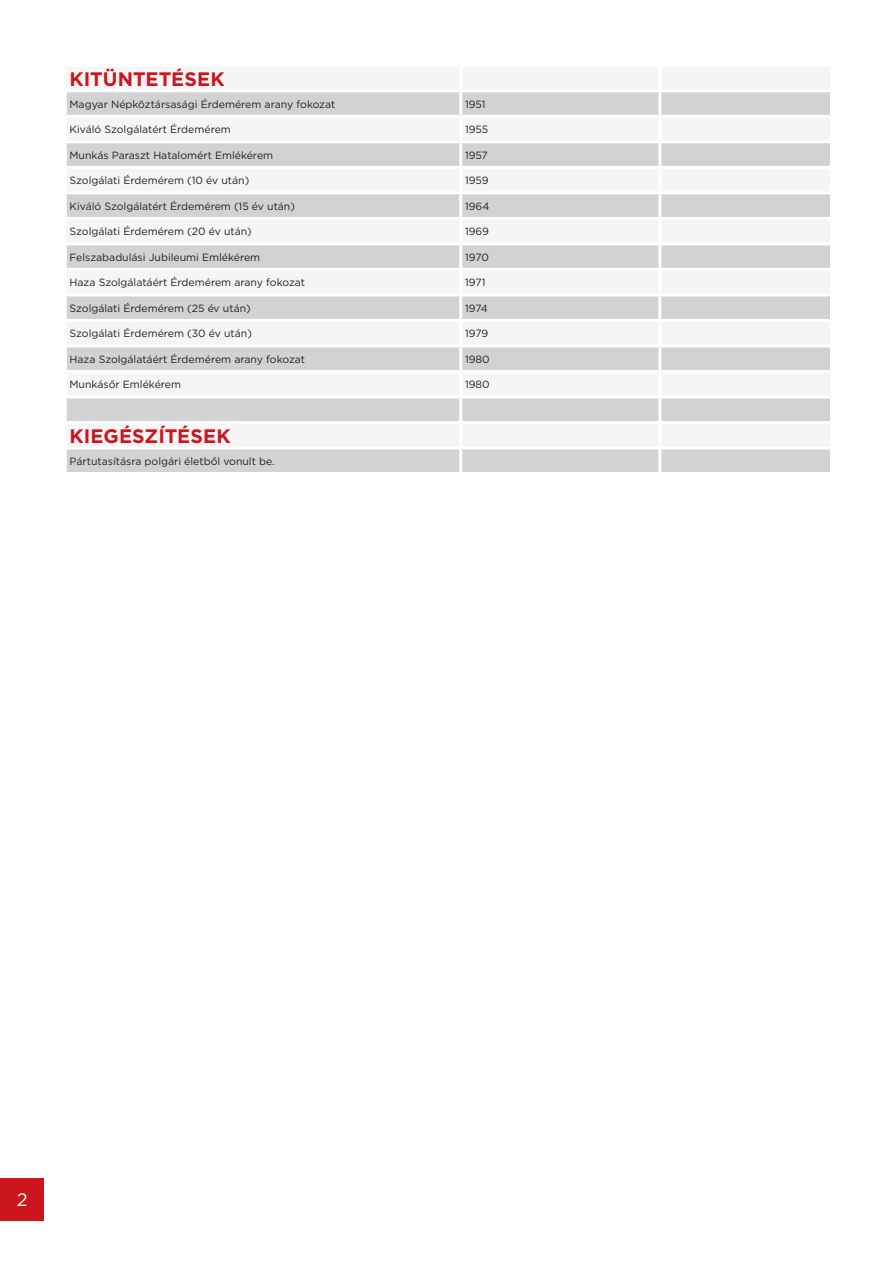
<style>
.page{position:relative;width:893px;height:1263px;background:#fff}
.page>*{position:absolute;margin:0;border:0;box-sizing:border-box;transform-origin:0 0}
.t1{font:700 19.5px "Gotham";letter-spacing:.005em;color:#cd151d}
.t2{font:18px "Gotham";color:#fff}
.t3{font:10.5px "Gotham";color:#231f20}
</style>
<div class="page">
<div style="left:0;top:1178px;width:44px;height:42px;background:#cd151d"></div>
<svg style="left:67px;top:92px;width:763px;height:380px;fill:#d1d2d4"></svg>
<hr style="left:459px;top:92px;width:3px;height:23px;background:#fff">
<hr style="left:658px;top:92px;width:3px;height:23px;background:#fff">
<hr style="left:64px;top:115px;width:397px;height:3px;background:#fff">
<hr style="left:461px;top:115px;width:199px;height:3px;background:#fff">
<hr style="left:459px;top:118px;width:3px;height:22px;background:#fff">
<hr style="left:660px;top:115px;width:170px;height:3px;background:#fff">
<hr style="left:658px;top:118px;width:3px;height:22px;background:#fff">
<hr style="left:64px;top:140px;width:397px;height:3px;background:#fff">
<hr style="left:461px;top:140px;width:199px;height:3px;background:#fff">
<hr style="left:459px;top:143px;width:3px;height:23px;background:#fff">
<hr style="left:660px;top:140px;width:170px;height:3px;background:#fff">
<hr style="left:658px;top:143px;width:3px;height:23px;background:#fff">
<hr style="left:64px;top:166px;width:397px;height:3px;background:#fff">
<hr style="left:461px;top:166px;width:199px;height:3px;background:#fff">
<hr style="left:459px;top:169px;width:3px;height:22px;background:#fff">
<hr style="left:660px;top:166px;width:170px;height:3px;background:#fff">
<hr style="left:658px;top:169px;width:3px;height:22px;background:#fff">
<hr style="left:64px;top:191px;width:397px;height:3px;background:#fff">
<hr style="left:461px;top:191px;width:199px;height:3px;background:#fff">
<hr style="left:459px;top:194px;width:3px;height:23px;background:#fff">
<hr style="left:660px;top:191px;width:170px;height:3px;background:#fff">
<hr style="left:658px;top:194px;width:3px;height:23px;background:#fff">
<hr style="left:64px;top:217px;width:397px;height:3px;background:#fff">
<hr style="left:461px;top:217px;width:199px;height:3px;background:#fff">
<hr style="left:459px;top:220px;width:3px;height:22px;background:#fff">
<hr style="left:660px;top:217px;width:170px;height:3px;background:#fff">
<hr style="left:658px;top:220px;width:3px;height:22px;background:#fff">
<hr style="left:64px;top:242px;width:397px;height:3px;background:#fff">
<hr style="left:461px;top:242px;width:199px;height:3px;background:#fff">
<hr style="left:459px;top:245px;width:3px;height:23px;background:#fff">
<hr style="left:660px;top:242px;width:170px;height:3px;background:#fff">
<hr style="left:658px;top:245px;width:3px;height:23px;background:#fff">
<hr style="left:64px;top:268px;width:397px;height:3px;background:#fff">
<hr style="left:461px;top:268px;width:199px;height:3px;background:#fff">
<hr style="left:459px;top:271px;width:3px;height:22px;background:#fff">
<hr style="left:660px;top:268px;width:170px;height:3px;background:#fff">
<hr style="left:658px;top:271px;width:3px;height:22px;background:#fff">
<hr style="left:64px;top:293px;width:397px;height:3px;background:#fff">
<hr style="left:461px;top:293px;width:199px;height:3px;background:#fff">
<hr style="left:459px;top:296px;width:3px;height:23px;background:#fff">
<hr style="left:660px;top:293px;width:170px;height:3px;background:#fff">
<hr style="left:658px;top:296px;width:3px;height:23px;background:#fff">
<hr style="left:64px;top:319px;width:397px;height:3px;background:#fff">
<hr style="left:461px;top:319px;width:199px;height:3px;background:#fff">
<hr style="left:459px;top:322px;width:3px;height:22px;background:#fff">
<hr style="left:660px;top:319px;width:170px;height:3px;background:#fff">
<hr style="left:658px;top:322px;width:3px;height:22px;background:#fff">
<hr style="left:64px;top:344px;width:397px;height:3px;background:#fff">
<hr style="left:461px;top:344px;width:199px;height:3px;background:#fff">
<hr style="left:459px;top:347px;width:3px;height:23px;background:#fff">
<hr style="left:660px;top:344px;width:170px;height:3px;background:#fff">
<hr style="left:658px;top:347px;width:3px;height:23px;background:#fff">
<hr style="left:64px;top:370px;width:397px;height:3px;background:#fff">
<hr style="left:461px;top:370px;width:199px;height:3px;background:#fff">
<hr style="left:459px;top:373px;width:3px;height:22px;background:#fff">
<hr style="left:660px;top:370px;width:170px;height:3px;background:#fff">
<hr style="left:658px;top:373px;width:3px;height:22px;background:#fff">
<hr style="left:64px;top:395px;width:397px;height:3px;background:#fff">
<hr style="left:461px;top:395px;width:199px;height:3px;background:#fff">
<hr style="left:459px;top:398px;width:3px;height:23px;background:#fff">
<hr style="left:660px;top:395px;width:170px;height:3px;background:#fff">
<hr style="left:658px;top:398px;width:3px;height:23px;background:#fff">
<hr style="left:64px;top:421px;width:397px;height:3px;background:#fff">
<hr style="left:461px;top:421px;width:199px;height:3px;background:#fff">
<hr style="left:459px;top:424px;width:3px;height:22px;background:#fff">
<hr style="left:660px;top:421px;width:170px;height:3px;background:#fff">
<hr style="left:658px;top:424px;width:3px;height:22px;background:#fff">
<hr style="left:64px;top:446px;width:397px;height:3px;background:#fff">
<hr style="left:461px;top:446px;width:199px;height:3px;background:#fff">
<hr style="left:459px;top:449px;width:3px;height:23px;background:#fff">
<hr style="left:660px;top:446px;width:170px;height:3px;background:#fff">
<hr style="left:658px;top:449px;width:3px;height:23px;background:#fff">
<h1 class="t1" style="left:70px;top:66px;width:157px">KITÜNTETÉSEK</h1>
<p class="t3" style="left:70px;top:97px;width:267px">Magyar N épköztársasági Érdemérem arany fokozat</p>
<p class="t3" style="left:465px;top:97px;width:22px">1951</p>
<p class="t3" style="left:70px;top:123px;width:163px">Kiváló Szolgálatért Érdemérem</p>
<p class="t3" style="left:465px;top:123px;width:25px">1955</p>
<p class="t3" style="left:70px;top:148px;width:205px">M unkás Paraszt Hatalomért Emlékérem</p>
<p class="t3" style="left:465px;top:148px;width:24px">1957</p>
<p class="t3" style="left:70px;top:174px;width:181px">Szolgálati Érdemérem (10 év után)</p>
<p class="t3" style="left:465px;top:174px;width:25px">1959</p>
<p class="t3" style="left:70px;top:199px;width:227px">Kiváló Szolgálatért Érdemérem (15 év után)</p>
<p class="t3" style="left:465px;top:199px;width:26px">1964</p>
<p class="t3" style="left:70px;top:225px;width:184px">Szolgálati Érdemérem (20 év után)</p>
<p class="t3" style="left:465px;top:225px;width:26px">1969</p>
<p class="t3" style="left:70px;top:250px;width:192px">Felszabadulási Jubileumi Emlékérem</p>
<p class="t3" style="left:465px;top:250px;width:25px">1970</p>
<p class="t3" style="left:70px;top:276px;width:237px">Haza Szolgálatáért Érdemérem arany fokozat</p>
<p class="t3" style="left:465px;top:276px;width:22px">1971</p>
<p class="t3" style="left:70px;top:301px;width:183px">Szolgálati Érdemérem (25 év után)</p>
<p class="t3" style="left:465px;top:301px;width:24px">1974</p>
<p class="t3" style="left:70px;top:327px;width:184px">Szolgálati Érdemérem (30 év után)</p>
<p class="t3" style="left:465px;top:327px;width:25px">1979</p>
<p class="t3" style="left:70px;top:352px;width:237px">Haza Szolgálatáért Érdemérem arany fokozat</p>
<p class="t3" style="left:465px;top:352px;width:26px">1980</p>
<p class="t3" style="left:70px;top:378px;width:113px">M unkásőr Emlékérem</p>
<p class="t3" style="left:465px;top:378px;width:26px">1980</p>
<h1 class="t1" style="left:70px;top:423px;width:163px">KIEGÉSZÍTÉSEK</h1>
<p class="t3" style="left:70px;top:454px;width:207px">Pártutasításra polgári életből vonult be.</p>
<h2 class="t2" style="left:17px;top:1188px;width:12px">2</h2>
</div>
